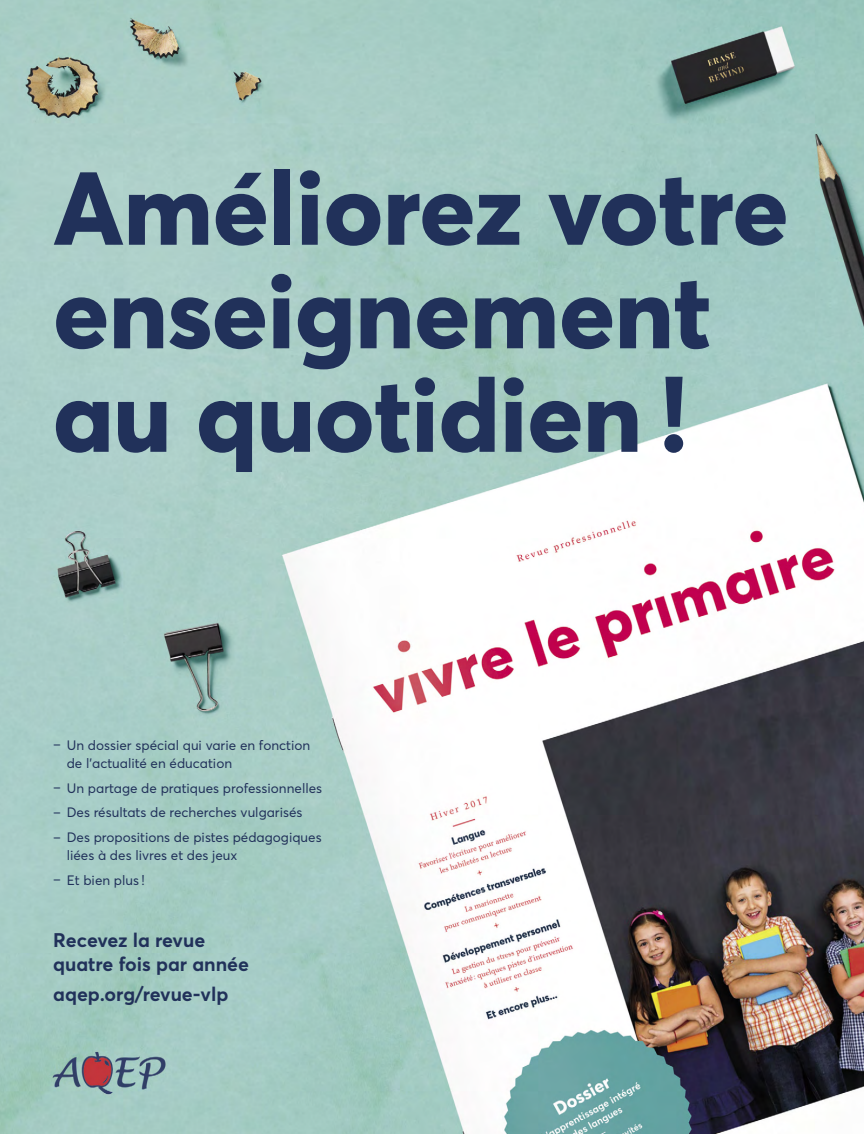
<style>
.page{position:relative;width:864px;height:1134px;background:#fff}
.page>*{position:absolute;margin:0;border:0;box-sizing:border-box;transform-origin:0 0}
.t1{font:800 102px/103.5px "Averta Std";color:#21315a}
.t2{font:700 19.5px/24px "Averta Std";color:#21315a}
.t3{font:13.5px/18px "Averta Std";color:#21315a}
</style>
<div class="page">
<img style="left:0;top:0;width:864px;height:1134px">
<h1 class="t1" style="left:53px;top:155px;width:737px">Améliorez votre enseignement au quotidien !</h1>
<p class="t3" style="left:67px;top:736px;width:245px;text-indent:-14px">– Un dossier spécial qui varie en fonction de l’actualité en éducation</p>
<p class="t3" style="left:53px;top:779px;width:270px">– Un partage de pratiques professionnelles</p>
<p class="t3" style="left:53px;top:803px;width:251px">– Des résultats de recherches vulgarisés</p>
<p class="t3" style="left:67px;top:828px;width:256px;text-indent:-14px">– Des propositions de pistes pédagogiques liées à des livres et des jeux</p>
<p class="t3" style="left:53px;top:871px;width:93px">– Et bien plus !</p>
<h2 class="t2" style="left:53px;top:928px;width:197px">Recevez la revue quatre fois par année</h2>
<h2 class="t2" style="left:53px;top:982px;width:177px">aqep.org/revue-vlp</h2>
</div>
